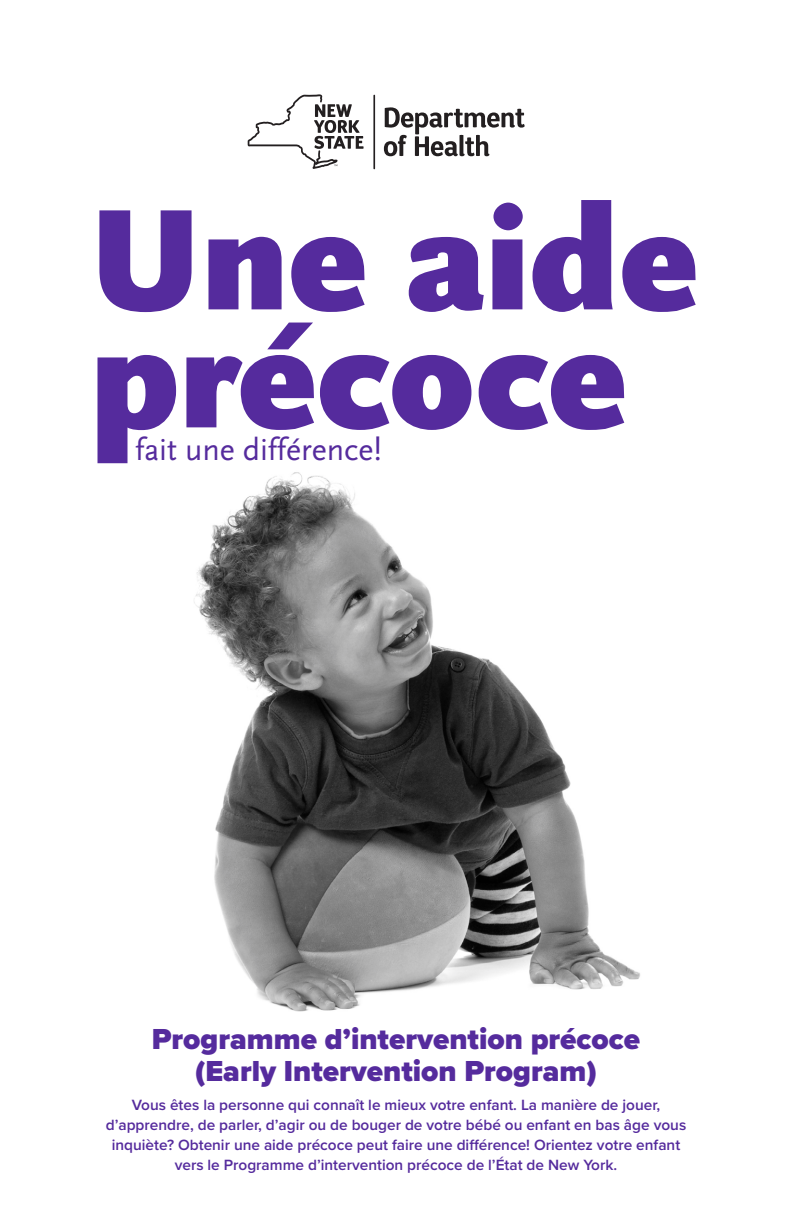
<style>
.page{position:relative;width:792px;height:1224px;background:#fff}
.page>*{position:absolute;margin:0;border:0;box-sizing:border-box;transform-origin:0 0}
.t1{font:900 150px/118px "Scala Sans Pro";color:#552b9d}
.t2{font:32px "Scala Sans Pro";color:#552b9d}
.t3{font:900 30px/32px "Proxima Nova";color:#552b9d;text-align:center}
.t4{font:600 15.4px/20px "Proxima Nova";color:#552b9d;text-align:center}
</style>
<div class="page">
<svg style="left:384px;top:107px;width:141px;height:49px"></svg>
<hr style="left:373px;top:95px;width:2px;height:74px;background:#231f20">
<svg style="left:248px;top:94px;width:116px;height:75px"></svg>
<img style="left:194px;top:472px;width:446px;height:540px">
<p class="t1" style="left:90px;top:203px;width:610px">Une aide précoce</p>
<p class="t2" style="left:135px;top:432px;width:248px">fait une différence!</p>
<p class="t3" style="left:152px;top:1023px;width:490px">Programme d’intervention précoce (Early Intervention Program)</p>
<p class="t4" style="left:106px;top:1094px;width:582px">Vous êtes la personne qui connaît le mieux votre enfant. La manière de jouer, d’apprendre, de parler, d’agir ou de bouger de votre bébé ou enfant en bas âge vous inquiète? Obtenir une aide précoce peut faire une différence! Orientez votre enfant vers le Programme d’intervention précoce de l’État de New York.</p>
</div>
